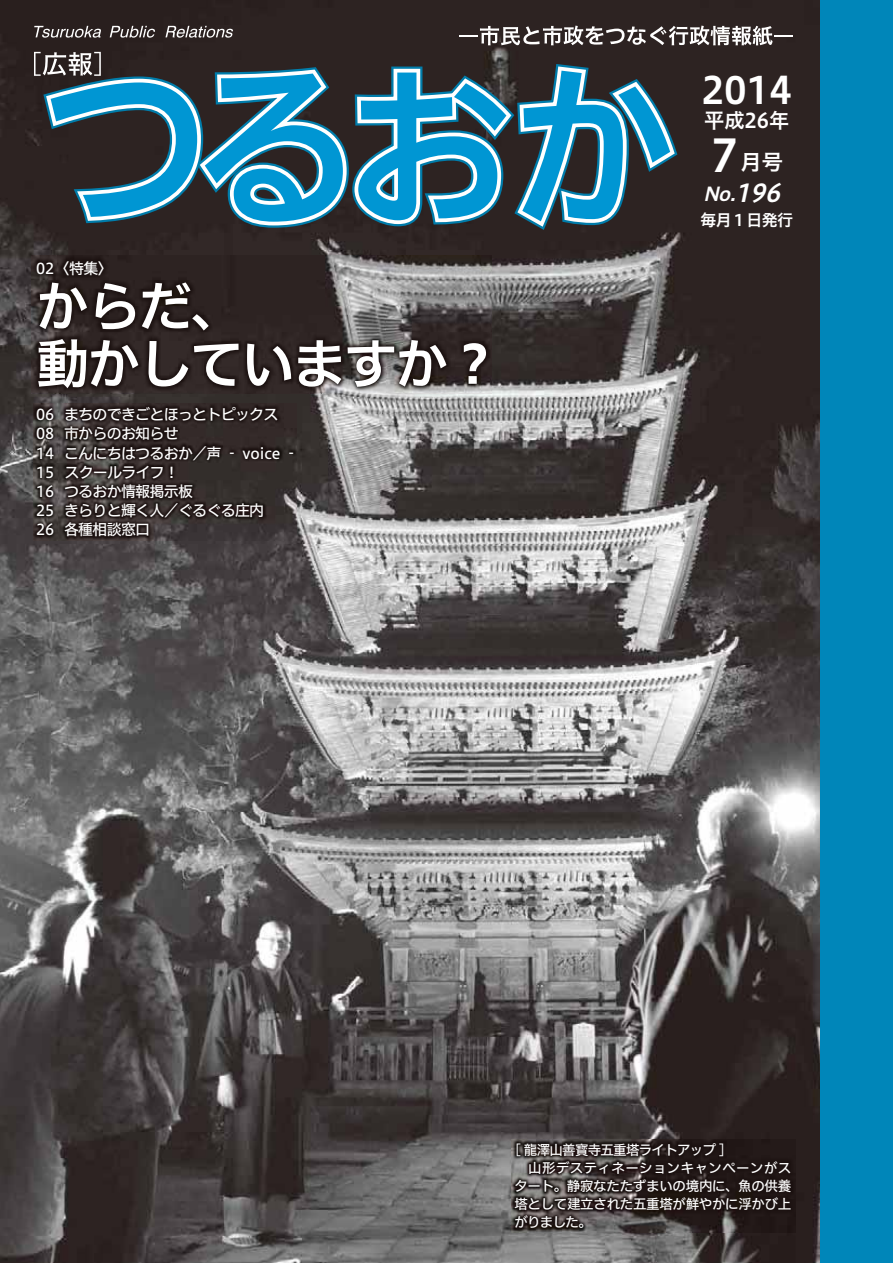
<style>
.page{position:relative;width:893px;height:1263px;background:#fff}
.page>*{position:absolute;margin:0;border:0;box-sizing:border-box;transform-origin:0 0}
.t1{font:53.1px/57.4px "Hiragino UD Sans F Std N W6 90 msp RKSJ H";letter-spacing:-.035em;color:#fff}
.t2{font:37.2px "Hiragino UD Sans F Std W6 90 msp RKSJ H";color:#fff}
.t3{font:21.3px "Hiragino UD Sans F Std W6 90 msp RKSJ H";color:#fff}
.t4{font:20.25px "Hiragino UD Sans F Std W6 90 msp RKSJ H";color:#fff}
.t5{font:italic 19.2px "Hiragino UD Sans F Std W6 90 msp RKSJ H";color:#fff}
.t6{font:15.9px "Hiragino UD Sans F Std N W6 90 msp RKSJ H";letter-spacing:-.04em;color:#fff}
.t7{font:15px/19.2px "Hiragino UD Sans F Std N W5 90 msp RKSJ H";letter-spacing:-.05em;color:#fff}
.t8{font:13.5px/18.1px "Hiragino UD Sans F Std N W5 90 msp RKSJ H";letter-spacing:-.025em;color:#fff}
.s1{font-size:44.7px}
.s2{font-size:24.45px}
</style>
<div class="page">
<img style="left:0;top:0;width:821px;height:1263px">
<div style="left:821px;top:0;width:72px;height:1263px;background:#0086b9"></div>
<img style="left:511px;top:1139px;width:284px;height:93px">
<svg style="left:34px;top:26px;width:67px;height:12px"></svg>
<svg style="left:110px;top:26px;width:45px;height:12px"></svg>
<svg style="left:165px;top:26px;width:68px;height:12px"></svg>
<svg style="left:459px;top:26px;width:334px;height:19px"></svg>
<svg style="left:34px;top:52px;width:651px;height:186px;background:#366376"></svg>
<img style="left:33px;top:403px;width:264px;height:137px">
<img style="left:32px;top:255px;width:460px;height:138px">
<p class="t7" style="left:36px;top:260px;width:78px">02 〈特集〉</p>
<h1 class="t1" style="left:36px;top:285px;width:465px">からだ、<br>動かしていますか？</h1>
<p class="t7" style="left:36px;top:407px;width:264px">06 まちのできごとほっとトピックス<br>08 市からのお知らせ<br>14 こんにちはつるおか／声 ‐ voice ‐<br>15 スクールライフ！<br>16 つるおか情報掲示板<br>25 きらりと輝く人／ぐるぐる庄内<br>26 各種相談窓口</p>
<h2 class="t2" style="left:702px;top:76px;width:92px">2014</h2>
<h3 class="t4" style="left:704px;top:113px;width:87px">平成26年</h3>
<h3 class="t3" style="left:711px;top:154px;width:74px"><span class="s1">7</span>月号</h3>
<p class="t5" style="left:703px;top:187px;width:84px">No.<span class="s2">196</span></p>
<p class="t6" style="left:701px;top:214px;width:94px">毎月１日発行</p>
<p class="t8" style="left:514px;top:1142px;width:279px">[ 龍澤山善寳寺五重塔ライトアップ ]<br>　山形デスティネーションキャンペーンがスタート。静寂なたたずまいの境内に、魚の供養塔として建立された五重塔が鮮やかに浮かび上がりました。</p>
</div>
